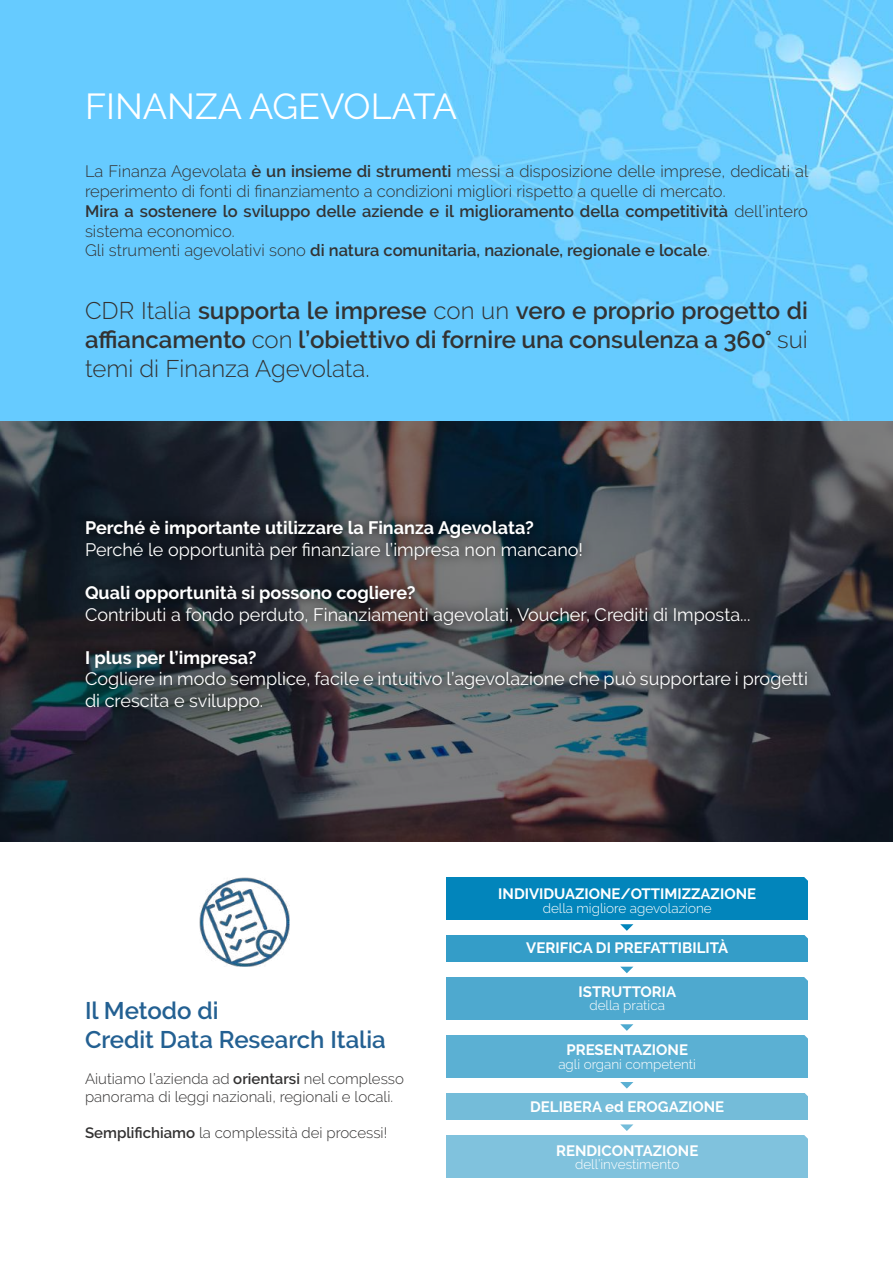
<style>
.page{position:relative;width:893px;height:1263px;background:#fff}
.page>*{position:absolute;margin:0;border:0;box-sizing:border-box;transform-origin:0 0}
.t1{font:36px "Raleway";color:#fff}
.t2{font:600 24px/28.8px "Raleway";color:#333232;text-align:justify}
.t3{font:600 24px/28.8px "Raleway";color:#236092}
.t4{font:18px/21.6px "Raleway";color:#fff}
.t5{font:700 18px "Raleway";color:#fff}
.t6{font:300 16.5px/19.8px "Raleway";color:#333232}
.t7{font:300 15px/18px "Raleway";color:#333232}
.t8{font:700 15px "Raleway";color:#fff}
.t9{font:300 13.5px "Raleway";color:#fff}
.s1{font-weight:600}
.s2{font-weight:300}
</style>
<div class="page">
<img style="left:0;top:0;width:893px;height:421px">
<svg style="left:0;top:421px;width:893px;height:421px;background:#34353d"></svg>
<svg style="left:74px;top:510px;width:744px;height:211px;background:#3a3d43"></svg>
<div style="left:446px;top:935px;width:362px;height:27px;background:#349dc8"></div>
<div style="left:446px;top:1093px;width:362px;height:27px;background:#74bcd9"></div>
<div style="left:446px;top:978px;width:362px;height:42px;background:#4ea9cf"></div>
<div style="left:446px;top:878px;width:362px;height:42px;background:#0285bb"></div>
<div style="left:446px;top:1035px;width:362px;height:43px;background:#5bb0d3"></div>
<div style="left:446px;top:1136px;width:362px;height:42px;background:#80c2dd"></div>
<img style="left:200px;top:878px;width:89px;height:89px">
<svg style="left:620px;top:924px;width:13px;height:7px"></svg>
<svg style="left:620px;top:967px;width:13px;height:6px"></svg>
<svg style="left:620px;top:1024px;width:13px;height:7px"></svg>
<svg style="left:620px;top:1082px;width:13px;height:6px"></svg>
<svg style="left:620px;top:1124px;width:13px;height:7px"></svg>
<h1 class="t1" style="left:85px;top:85px;width:374px">FINANZA AGEVOLATA</h1>
<p class="t6" style="left:85px;top:161px;width:725px">La Finanza Agevolata <span class="s1">è un insieme di strumenti</span> messi a disposizione delle imprese, dedicati al reperimento di fonti di finanziamento a condizioni migliori rispetto a quelle di mercato.<br><span class="s1">Mira a sostenere lo sviluppo delle aziende e il miglioramento della competitività</span> dell’intero sistema economico.<br>Gli strumenti agevolativi sono <span class="s1">di natura comunitaria, nazionale, regionale e locale</span>.</p>
<h2 class="t2" style="left:85px;top:297px;width:724px"><span class="s2">CDR Italia</span> supporta le imprese <span class="s2">con un</span> vero e proprio progetto di affiancamento <span class="s2">con</span> l’obiettivo di fornire una consulenza a 360° <span class="s2">sui temi di Finanza Agevolata.</span></h2>
<p class="t5" style="left:85px;top:518px;width:450px">Perché è importante utilizzare la Finanza Agevolata?</p>
<p class="t4" style="left:85px;top:539px;width:500px">Perché le opportunità per finanziare l’impresa non mancano!</p>
<p class="t5" style="left:85px;top:582px;width:332px">Quali opportunità si possono cogliere?</p>
<p class="t4" style="left:85px;top:603px;width:667px">Contributi a fondo perduto, Finanziamenti agevolati, Voucher, Crediti di Imposta...</p>
<p class="t5" style="left:85px;top:647px;width:173px">I plus per l’impresa?</p>
<p class="t4" style="left:85px;top:668px;width:724px">Cogliere in modo semplice, facile e intuitivo l’agevolazione che può supportare i progetti di crescita e sviluppo.</p>
<h2 class="t3" style="left:85px;top:996px;width:302px">Il Metodo di<br>Credit Data Research Italia</h2>
<p class="t7" style="left:85px;top:1069px;width:320px">Aiutiamo l’azienda ad <span class="s1">orientarsi</span> nel complesso panorama di leggi nazionali, regionali e locali.</p>
<p class="t7" style="left:85px;top:1123px;width:304px"><span class="s1">Semplifichiamo</span> la complessità dei processi!</p>
<p class="t8" style="left:498px;top:885px;width:259px">INDIVIDUAZIONE/OTTIMIZZAZIONE</p>
<p class="t9" style="left:543px;top:900px;width:171px">della migliore agevolazione</p>
<p class="t8" style="left:526px;top:939px;width:203px">VERIFICA DI PREFATTIBILITÀ</p>
<p class="t8" style="left:579px;top:983px;width:99px">ISTRUTTORIA</p>
<p class="t9" style="left:589px;top:998px;width:77px">della pratica</p>
<p class="t8" style="left:566px;top:1041px;width:123px">PRESENTAZIONE</p>
<p class="t9" style="left:558px;top:1056px;width:139px">agli organi competenti</p>
<p class="t8" style="left:530px;top:1098px;width:196px">DELIBERA ed EROGAZIONE</p>
<p class="t8" style="left:556px;top:1142px;width:144px">RENDICONTAZIONE</p>
<p class="t9" style="left:575px;top:1156px;width:106px">dell’investimento</p>
</div>
